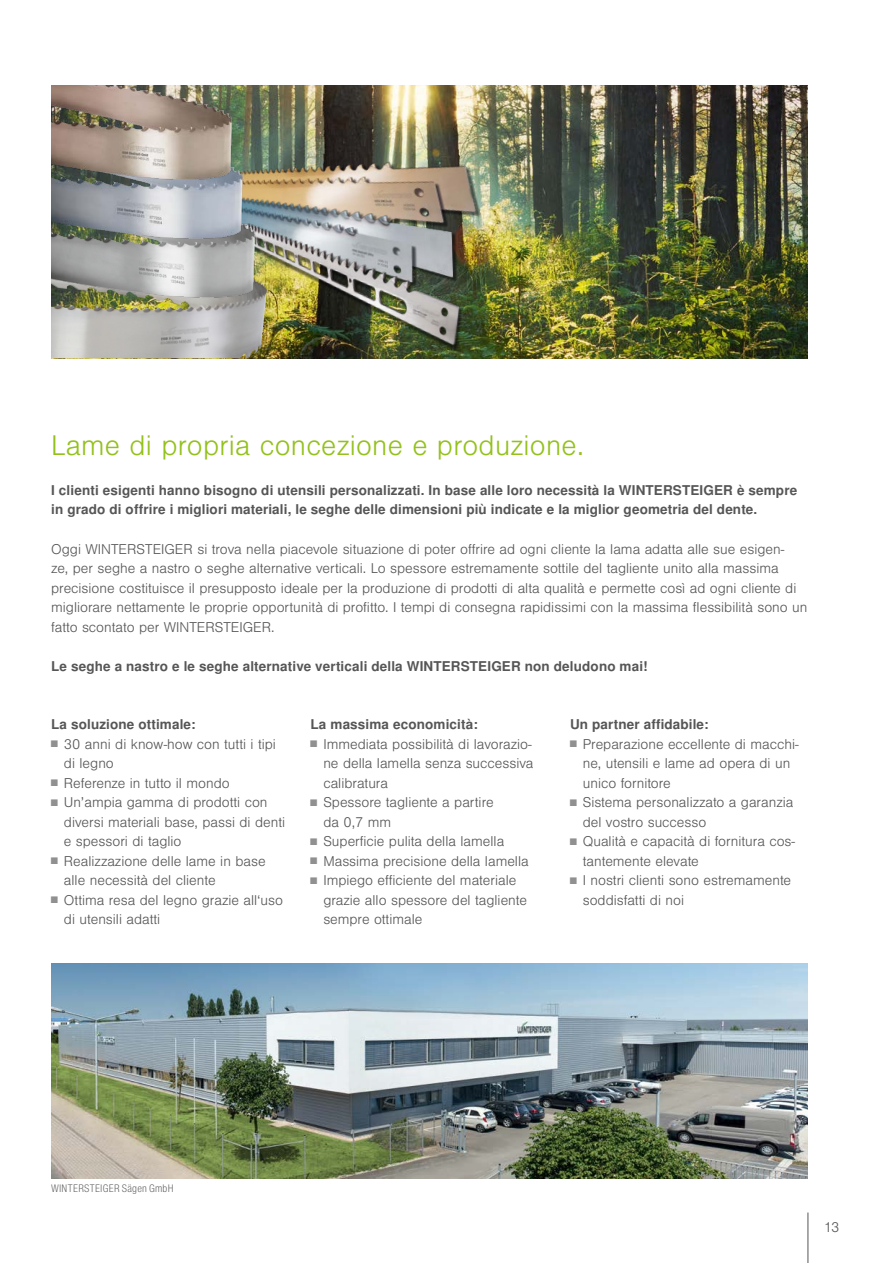
<style>
.page{position:relative;width:893px;height:1263px;background:#fff}
.page>*{position:absolute;margin:0;border:0;box-sizing:border-box;transform-origin:0 0}
.t1{font:300 27px "Nimbus San LOT";letter-spacing:.01em;color:#94c11c}
.t2{font:300 13.5px/19.5px "Nimbus San LOT";color:#565656}
.t3{font:700 13.5px/19.5px "Nimbus San LOT";letter-spacing:.01em;color:#565656}
.t4{font:10.5px "Nimbus San LOT Lig Con";letter-spacing:.02em;color:#565656}
.s1{font-size:9px;color:#8f908f}
</style>
<div class="page">
<hr style="left:808px;top:1212px;width:1px;height:51px;background:#565656">
<img style="left:51px;top:963px;width:757px;height:215px">
<img style="left:281px;top:85px;width:527px;height:273px">
<img style="left:281px;top:115px;width:217px;height:86px">
<img style="left:281px;top:170px;width:191px;height:31px">
<img style="left:267px;top:201px;width:256px;height:157px">
<img style="left:51px;top:353px;width:216px;height:5px">
<img style="left:51px;top:174px;width:256px;height:179px">
<img style="left:51px;top:231px;width:219px;height:15px">
<img style="left:51px;top:85px;width:230px;height:146px">
<h1 class="t1" style="left:51px;top:430px;width:534px">Lame di propria concezione e produzione.</h1>
<p class="t3" style="left:51px;top:481px;width:748px">I clienti esigenti hanno bisogno di utensili personalizzati. In base alle loro necessità la WINTERSTEIGER è sempre in grado di offrire i migliori materiali, le seghe delle dimensioni più indicate e la miglior geometria del dente.</p>
<p class="t2" style="left:51px;top:539px;width:758px">Oggi WINTERSTEIGER si trova nella piacevole situazione di poter offrire ad ogni cliente la lama adatta alle sue esigen-<br>ze, per seghe a nastro o seghe alternative verticali. Lo spessore estremamente sottile del tagliente unito alla massima precisione costituisce il presupposto ideale per la produzione di prodotti di alta qualità e permette così ad ogni cliente di migliorare nettamente le proprie opportunità di profitto. I tempi di consegna rapidissimi con la massima flessibilità sono un fatto scontato per WINTERSTEIGER.</p>
<p class="t3" style="left:51px;top:657px;width:598px">Le seghe a nastro e le seghe alternative verticali della WINTERSTEIGER non deludono mai!</p>
<p class="t3" style="left:51px;top:715px;width:146px">La soluzione ottimale:</p>
<p class="t2" style="left:64px;top:734px;width:213px;text-indent:-13px"><span class="s1">■</span> 30 anni di know-how con tutti i tipi di legno</p>
<p class="t2" style="left:51px;top:773px;width:180px"><span class="s1">■</span> Referenze in tutto il mondo</p>
<p class="t2" style="left:64px;top:793px;width:223px;text-indent:-13px"><span class="s1">■</span> Un’ampia gamma di prodotti con diversi materiali base, passi di denti e spessori di taglio</p>
<p class="t2" style="left:64px;top:852px;width:203px;text-indent:-13px"><span class="s1">■</span> Realizzazione delle lame in base alle necessità del cliente</p>
<p class="t2" style="left:64px;top:891px;width:221px;text-indent:-13px"><span class="s1">■</span> Ottima resa del legno grazie all‘uso di utensili adatti</p>
<p class="t3" style="left:311px;top:715px;width:169px">La massima economicità:</p>
<p class="t2" style="left:323px;top:734px;width:212px;text-indent:-13px"><span class="s1">■</span> Immediata possibilità di lavorazio&shy;ne della lamella senza successiva calibratura</p>
<p class="t2" style="left:323px;top:793px;width:172px;text-indent:-13px"><span class="s1">■</span> Spessore tagliente a partire da 0,7 mm</p>
<p class="t2" style="left:311px;top:832px;width:195px"><span class="s1">■</span> Superficie pulita della lamella</p>
<p class="t2" style="left:311px;top:852px;width:220px"><span class="s1">■</span> Massima precisione della lamella</p>
<p class="t2" style="left:323px;top:871px;width:205px;text-indent:-13px"><span class="s1">■</span> Impiego efficiente del materiale grazie allo spessore del tagliente sempre ottimale</p>
<p class="t3" style="left:570px;top:715px;width:140px">Un partner affidabile:</p>
<p class="t2" style="left:583px;top:734px;width:217px;text-indent:-13px"><span class="s1">■</span> Preparazione eccellente di macchi&shy;ne, utensili e lame ad opera di un unico fornitore</p>
<p class="t2" style="left:583px;top:793px;width:212px;text-indent:-13px"><span class="s1">■</span> Sistema personalizzato a garanzia del vostro successo</p>
<p class="t2" style="left:583px;top:832px;width:214px;text-indent:-13px"><span class="s1">■</span> Qualità e capacità di fornitura cos&shy;tantemente elevate</p>
<p class="t2" style="left:583px;top:871px;width:210px;text-indent:-13px"><span class="s1">■</span> I nostri clienti sono estremamente soddisfatti di noi</p>
<p class="t4" style="left:51px;top:1182px;width:124px">WINTERSTEIGER Sägen GmbH</p>
<p class="t2" style="left:824px;top:1218px;width:17px">13</p>
</div>
